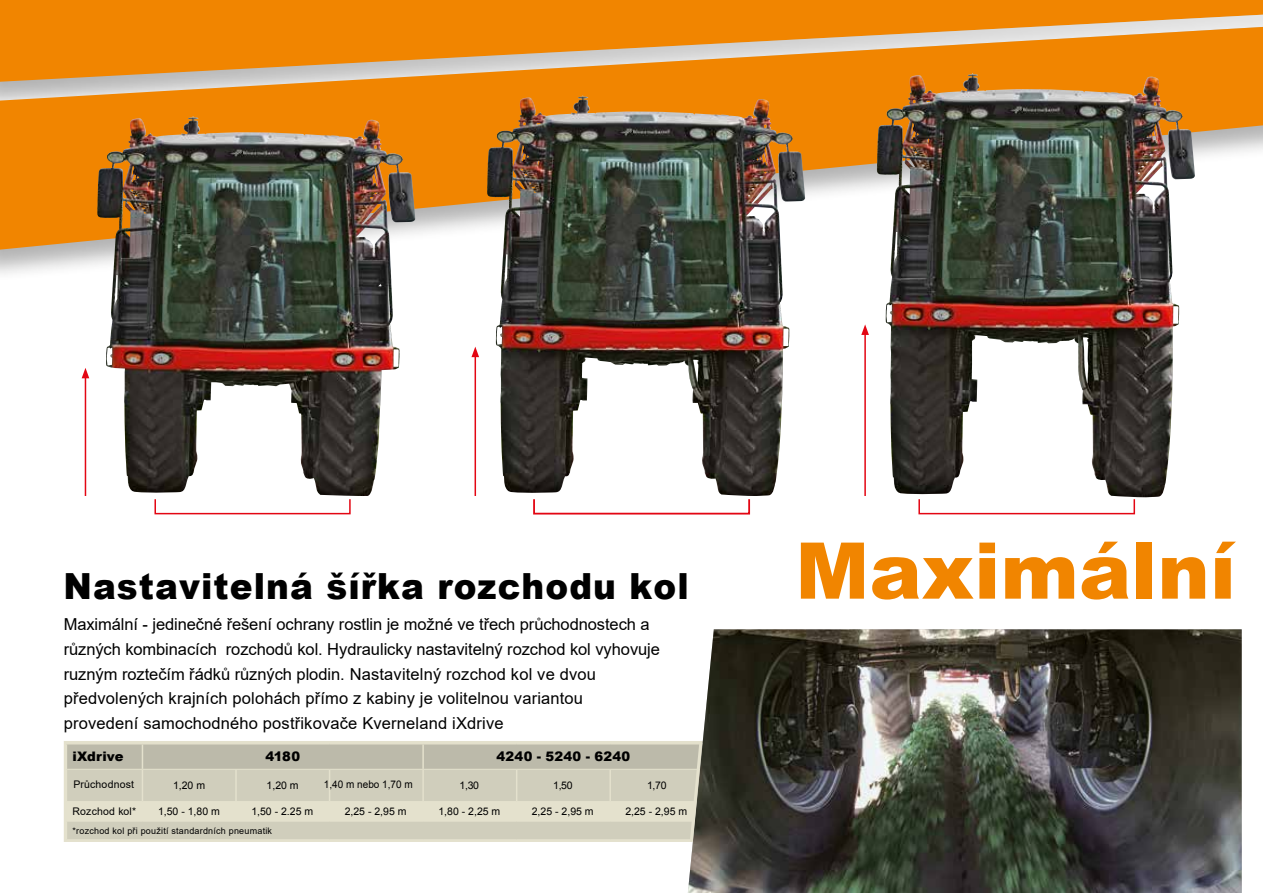
<style>
.page{position:relative;width:1263px;height:893px;background:#fff}
.page>*{position:absolute;margin:0;border:0;box-sizing:border-box;transform-origin:0 0}
.t1{font:900 78.3px "Arial";color:#f18500}
.t2{font:900 36px "Arial";letter-spacing:.03em;color:#000;scale:.95 1}
.t3{font:16.5px/24.8px "Arial";letter-spacing:-.005em;color:#000}
.t4{font:900 13.2px "Arial";letter-spacing:.02em;color:#000}
.t5{font:10.5px "Arial";color:#000}
.t6{font:10.5px "Arial";color:#000;scale:.95 1}
.t7{font:10.5px "Arial";letter-spacing:.02em;color:#000}
.t8{font:9px "Arial";letter-spacing:.025em;color:#000}
</style>
<div class="page">
<div style="left:0;top:0;width:1263px;height:283px;background:#000;opacity:.3"></div>
<svg style="left:0;top:27px;width:1263px;height:223px;background:#ea9d3f"></svg>
<hr style="left:474px;top:355px;width:2px;height:141px;background:#e30613">
<svg style="left:471px;top:347px;width:8px;height:10px"></svg>
<hr style="left:864px;top:333px;width:2px;height:163px;background:#e30613">
<svg style="left:861px;top:324px;width:8px;height:11px"></svg>
<img style="left:97px;top:116px;width:303px;height:380px">
<img style="left:487px;top:95px;width:302px;height:401px">
<img style="left:877px;top:73px;width:302px;height:425px">
<div style="left:533px;top:498px;width:217px;height:16px;border:2px solid #e30613"></div>
<div style="left:154px;top:498px;width:197px;height:16px;border:2px solid #e30613"></div>
<div style="left:918px;top:498px;width:217px;height:16px;border:2px solid #e30613"></div>
<hr style="left:85px;top:376px;width:1px;height:120px;background:#e30613">
<svg style="left:82px;top:368px;width:7px;height:10px"></svg>
<img style="left:688px;top:629px;width:554px;height:264px">
<svg style="left:66px;top:740px;width:638px;height:105px;background:#d1cfbd"></svg>
<h2 class="t2" style="left:64px;top:560px;width:660px">Nastavitelná šířka rozchodu kol</h2>
<p class="t3" style="left:64px;top:612px;width:598px">Maximální - jedinečné řešení ochrany rostlin je možné ve třech průchodnostech a různých kombinacích rozchodů kol. Hydraulicky nastavitelný rozchod kol vyhovuje ruzným roztečím řádků různých plodin. Nastavitelný rozchod kol ve dvou předvolených krajních polohách přímo z kabiny je volitelnou variantou provedení samochodného postřikovače Kverneland iXdrive</p>
<p class="t4" style="left:72px;top:747px;width:53px">iXdrive</p>
<p class="t4" style="left:265px;top:747px;width:36px">4180</p>
<p class="t4" style="left:496px;top:747px;width:135px">4240 - 5240 - 6240</p>
<p class="t5" style="left:73px;top:777px;width:62px">Průchodnost</p>
<p class="t5" style="left:173px;top:779px;width:34px">1,20 m</p>
<p class="t5" style="left:267px;top:779px;width:34px">1,20 m</p>
<p class="t6" style="left:324px;top:778px;width:95px">1,40 m nebo 1,70 m</p>
<p class="t5" style="left:459px;top:779px;width:21px">1,30</p>
<p class="t5" style="left:553px;top:779px;width:21px">1,50</p>
<p class="t5" style="left:647px;top:779px;width:21px">1,70</p>
<p class="t7" style="left:72px;top:804px;width:65px">Rozchod kol*</p>
<p class="t5" style="left:158px;top:805px;width:63px">1,50 - 1,80 m</p>
<p class="t5" style="left:251px;top:805px;width:63px">1,50 - 2.25 m</p>
<p class="t5" style="left:345px;top:805px;width:63px">2,25 - 2,95 m</p>
<p class="t5" style="left:438px;top:805px;width:63px">1,80 - 2,25 m</p>
<p class="t5" style="left:532px;top:805px;width:63px">2,25 - 2,95 m</p>
<p class="t5" style="left:625px;top:805px;width:63px">2,25 - 2,95 m</p>
<p class="t8" style="left:72px;top:825px;width:201px">*rozchod kol při použití standardních pneumatik</p>
<h1 class="t1" style="left:795px;top:514px;width:442px">Maximální</h1>
</div>
